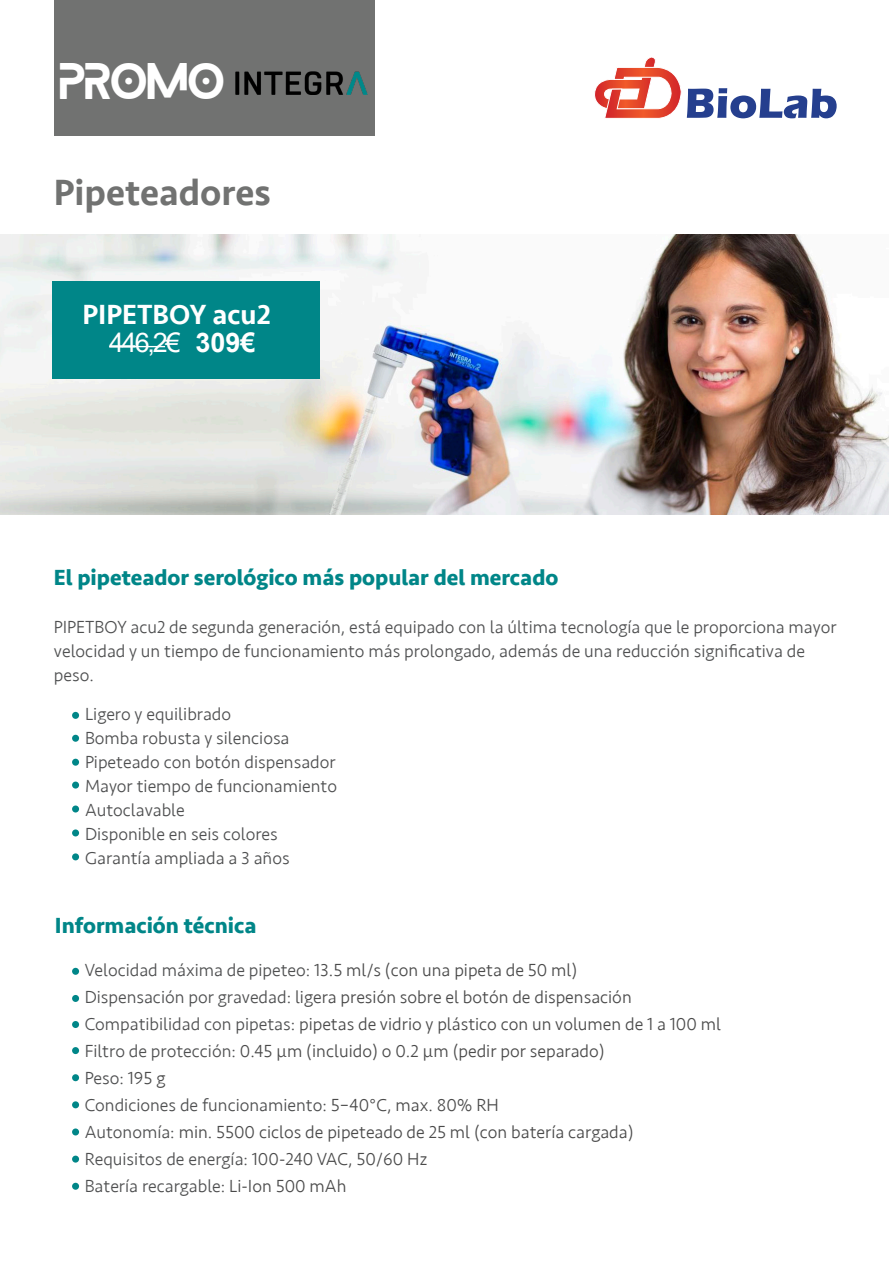
<style>
.page{position:relative;width:893px;height:1263px;background:#fff}
.page>*{position:absolute;margin:0;border:0;box-sizing:border-box;transform-origin:0 0}
.t1{font:45px "Blanka";color:#fff}
.t2{font:500 37.5px "Seravek";color:#717271}
.t3{font:500 28.5px "Seravek";color:#fff}
.t4{font:27px "Arial";color:#fff}
.t5{font:700 22.5px "Seravek";color:#008688}
.t6{font:300 18px/24px "Seravek";color:#4e4f50}
.t7{font:300 18px "Seravek";color:#4a4a4a}
.s1{font-weight:700}
.s2{color:#4e4f50}
.s3{color:#4a4a4a}
</style>
<div class="page">
<img style="left:0;top:234px;width:889px;height:281px">
<div style="left:52px;top:281px;width:268px;height:98px;background:#008688"></div>
<hr style="left:109px;top:346px;width:56px;height:1px;background:#fff">
<div style="left:72px;top:712px;width:7px;height:7px;background:#008688;border-radius:50%"></div>
<div style="left:72px;top:968px;width:7px;height:7px;background:#008688;border-radius:50%"></div>
<div style="left:72px;top:735px;width:7px;height:7px;background:#008688;border-radius:50%"></div>
<div style="left:72px;top:995px;width:7px;height:7px;background:#008688;border-radius:50%"></div>
<div style="left:72px;top:759px;width:7px;height:7px;background:#008688;border-radius:50%"></div>
<div style="left:72px;top:1021px;width:7px;height:7px;background:#008688;border-radius:50%"></div>
<div style="left:72px;top:781px;width:7px;height:7px;background:#008688;border-radius:50%"></div>
<div style="left:72px;top:1047px;width:7px;height:7px;background:#008688;border-radius:50%"></div>
<div style="left:72px;top:805px;width:7px;height:7px;background:#008688;border-radius:50%"></div>
<div style="left:72px;top:1074px;width:7px;height:7px;background:#008688;border-radius:50%"></div>
<div style="left:72px;top:829px;width:7px;height:7px;background:#008688;border-radius:50%"></div>
<div style="left:72px;top:1101px;width:7px;height:7px;background:#008688;border-radius:50%"></div>
<div style="left:72px;top:853px;width:7px;height:7px;background:#008688;border-radius:50%"></div>
<div style="left:72px;top:1128px;width:7px;height:7px;background:#008688;border-radius:50%"></div>
<div style="left:72px;top:1155px;width:7px;height:7px;background:#008688;border-radius:50%"></div>
<div style="left:72px;top:1183px;width:7px;height:7px;background:#008688;border-radius:50%"></div>
<div style="left:54px;top:0;width:321px;height:135px;background:#717271"></div>
<img style="left:235px;top:71px;width:133px;height:24px">
<svg style="left:594px;top:57px;width:243px;height:62px"></svg>
<p class="t1" style="left:60px;top:57px;width:167px">PROMO</p>
<p class="t2" style="left:54px;top:169px;width:218px">Pipeteadores</p>
<p class="t3" style="left:82px;top:297px;width:190px">PIPETBOY acu2</p>
<p class="t4" style="left:109px;top:324px;width:148px">446,2€ <span class="s1">309€</span></p>
<p class="t5" style="left:54px;top:559px;width:506px">El pipeteador serológico más popular del mercado</p>
<p class="t6" style="left:54px;top:615px;width:784px">PIPETBOY acu2 de segunda generación, está equipado con la última tecnología que le proporciona mayor</p>
<p class="t6" style="left:54px;top:639px;width:753px">velocidad y un tiempo de funcionamiento más prolongado, además de una reducción significativa de peso.</p>
<p class="t6" style="left:85px;top:703px;width:148px">Ligero y equilibrado</p>
<p class="t6" style="left:85px;top:727px;width:206px">Bomba robusta y silenciosa</p>
<p class="t6" style="left:85px;top:751px;width:252px">Pipeteado con botón dispensador</p>
<p class="t6" style="left:85px;top:775px;width:254px">Mayor tiempo de funcionamiento</p>
<p class="t6" style="left:85px;top:799px;width:101px">Autoclavable</p>
<p class="t6" style="left:85px;top:823px;width:194px">Disponible en seis colores</p>
<p class="t6" style="left:85px;top:847px;width:206px">Garantía ampliada a 3 años</p>
<p class="t5" style="left:55px;top:908px;width:203px">Información técnica</p>
<p class="t7" style="left:85px;top:959px;width:494px"><span class="s2">Velocidad máxima de pipeteo:</span> 13.5 ml/s (con una pipeta de 50 ml)</p>
<p class="t7" style="left:85px;top:986px;width:548px"><span class="s2">Dispensación por gravedad:</span> ligera presión sobre el botón de dispensación</p>
<p class="t7" style="left:85px;top:1013px;width:638px"><span class="s2">Compatibilidad con pipetas:</span> pipetas de vidrio y plástico con un volumen de 1 a 100 ml</p>
<p class="t7" style="left:85px;top:1040px;width:522px"><span class="s2">Filtro de protección:</span> 0.45 μm (incluido) o 0.2 μm (pedir por separado)</p>
<p class="t6" style="left:85px;top:1066px;width:82px">Peso: <span class="s3">195 g</span></p>
<p class="t6" style="left:85px;top:1093px;width:416px">Condiciones de funcionamiento: <span class="s3">5–40°C, max. 80% RH</span></p>
<p class="t7" style="left:85px;top:1121px;width:550px"><span class="s2">Autonomía:</span> min. 5500 ciclos de pipeteado de 25 ml (con batería cargada)</p>
<p class="t6" style="left:85px;top:1147px;width:344px">Requisitos de energía: <span class="s3">100-240 VAC, 50/60 Hz</span></p>
<p class="t6" style="left:85px;top:1174px;width:263px">Batería recargable: <span class="s3">Li-Ion 500 mAh</span></p>
</div>
